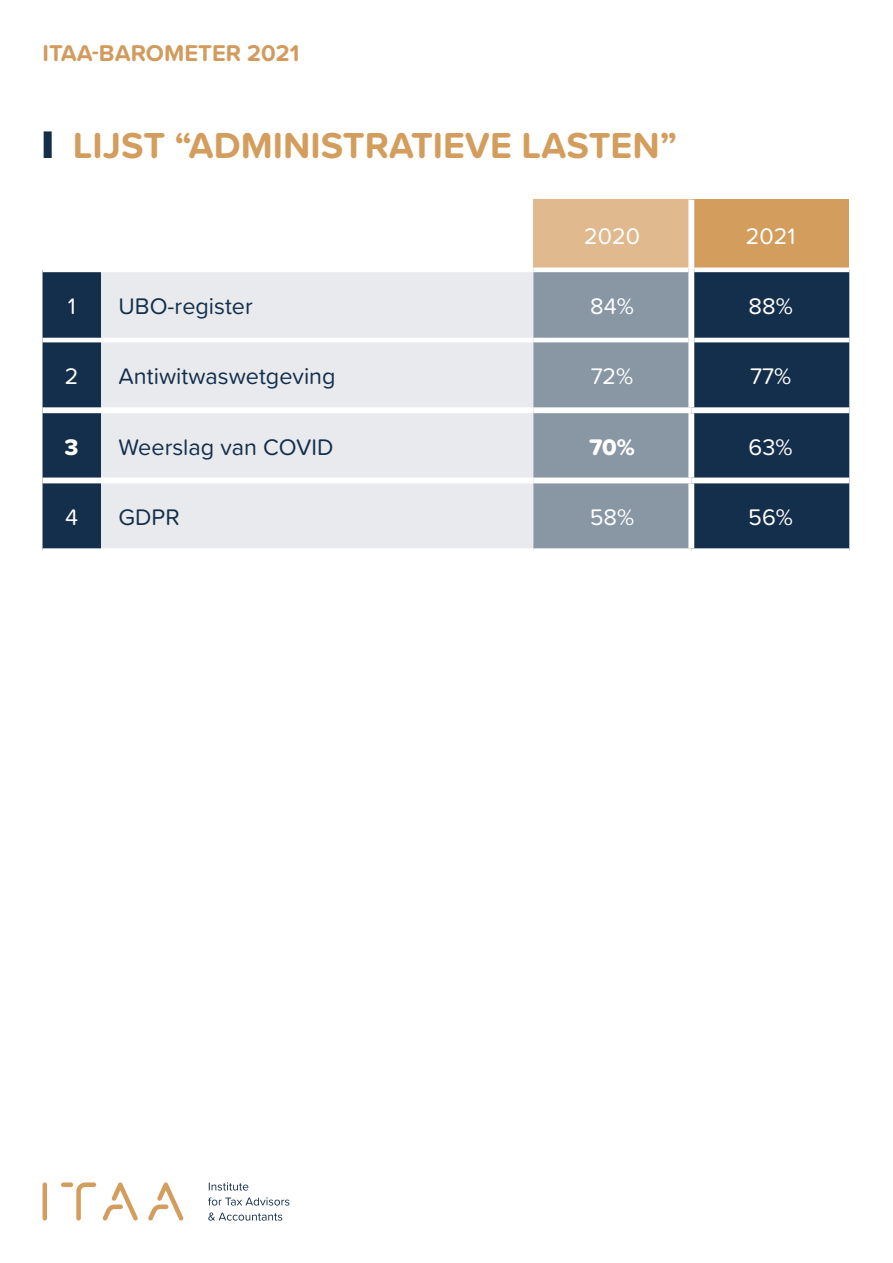
<style>
.page{position:relative;width:893px;height:1263px;background:#fff}
.page>*{position:absolute;margin:0;border:0;box-sizing:border-box;transform-origin:0 0}
.t1{font:700 37.5px "Proxima Soft";color:#d39d5d}
.t2{font:700 23.7px "Proxima Soft";color:#d29b5e}
.t3{font:23.4px "Proxima Soft";color:#142f4b}
.t4{font:23.4px "Proxima Soft";color:#fff}
.t5{font:23.4px "Proxima Soft Extrabld";color:#fff}
.s1{color:#142f4b}
</style>
<div class="page">
<div style="left:533px;top:200px;width:158px;height:70px;background:#e0ba8e"></div>
<div style="left:691px;top:200px;width:158px;height:70px;background:#d39d5d"></div>
<div style="left:43px;top:272px;width:58px;height:276px;background:#142f4b"></div>
<div style="left:101px;top:272px;width:432px;height:276px;background:#e8eaed"></div>
<svg style="left:533px;top:272px;width:316px;height:276px;background:#52667b"></svg>
<div style="left:533px;top:267px;width:155px;height:5px;background:#fff"></div>
<div style="left:694px;top:267px;width:155px;height:5px;background:#fff"></div>
<hr style="left:43px;top:338px;width:58px;height:4px;background:#fff">
<hr style="left:101px;top:338px;width:432px;height:4px;background:#fff">
<hr style="left:533px;top:338px;width:155px;height:4px;background:#fff">
<hr style="left:694px;top:338px;width:155px;height:4px;background:#fff">
<div style="left:688px;top:200px;width:6px;height:70px;background:#fff"></div>
<div style="left:688px;top:270px;width:6px;height:70px;background:#fff"></div>
<div style="left:688px;top:340px;width:6px;height:67px;background:#fff"></div>
<div style="left:688px;top:413px;width:6px;height:64px;background:#fff"></div>
<div style="left:688px;top:483px;width:6px;height:65px;background:#fff"></div>
<div style="left:43px;top:407px;width:58px;height:6px;background:#fff"></div>
<div style="left:101px;top:407px;width:432px;height:6px;background:#fff"></div>
<div style="left:533px;top:407px;width:158px;height:6px;background:#fff"></div>
<div style="left:691px;top:407px;width:158px;height:6px;background:#fff"></div>
<div style="left:43px;top:477px;width:58px;height:6px;background:#fff"></div>
<div style="left:101px;top:477px;width:432px;height:6px;background:#fff"></div>
<div style="left:533px;top:477px;width:158px;height:6px;background:#fff"></div>
<div style="left:691px;top:477px;width:158px;height:6px;background:#fff"></div>
<svg style="left:148px;top:1182px;width:36px;height:38px"></svg>
<hr style="left:43px;top:1182px;width:4px;height:38px;background:#d39d5d;border-radius:2px">
<svg style="left:102px;top:1182px;width:36px;height:38px"></svg>
<svg style="left:76px;top:1182px;width:20px;height:38px"></svg>
<div style="left:61px;top:1182px;width:12px;height:5px;background:#d39d5d;border-radius:2px"></div>
<svg style="left:209px;top:1182px;width:39px;height:8px"></svg>
<svg style="left:208px;top:1197px;width:81px;height:8px"></svg>
<svg style="left:208px;top:1212px;width:74px;height:8px"></svg>
<p class="t2" style="left:43px;top:35px;width:258px">ITAA-BAROMETER 2021</p>
<h1 class="t1" style="left:43px;top:117px;width:636px"><span class="s1">❙</span> LIJST “ADMINISTRATIEVE LASTEN”</h1>
<p class="t4" style="left:584px;top:219px;width:57px">2020</p>
<p class="t4" style="left:746px;top:219px;width:51px">2021</p>
<p class="t4" style="left:68px;top:289px;width:9px">1</p>
<p class="t3" style="left:119px;top:289px;width:136px">UBO-register</p>
<p class="t4" style="left:590px;top:289px;width:45px">84%</p>
<p class="t4" style="left:748px;top:289px;width:46px">88%</p>
<p class="t4" style="left:65px;top:359px;width:15px">2</p>
<p class="t3" style="left:119px;top:359px;width:219px">Antiwitwaswetgeving</p>
<p class="t4" style="left:591px;top:359px;width:44px">72%</p>
<p class="t4" style="left:750px;top:359px;width:43px">77%</p>
<p class="t5" style="left:65px;top:429px;width:15px">3</p>
<p class="t3" style="left:119px;top:429px;width:216px">Weerslag van COVID</p>
<p class="t5" style="left:589px;top:429px;width:47px">70%</p>
<p class="t4" style="left:749px;top:429px;width:45px">63%</p>
<p class="t4" style="left:65px;top:500px;width:15px">4</p>
<p class="t3" style="left:119px;top:499px;width:63px">GDPR</p>
<p class="t4" style="left:590px;top:500px;width:46px">58%</p>
<p class="t4" style="left:748px;top:500px;width:46px">56%</p>
</div>
